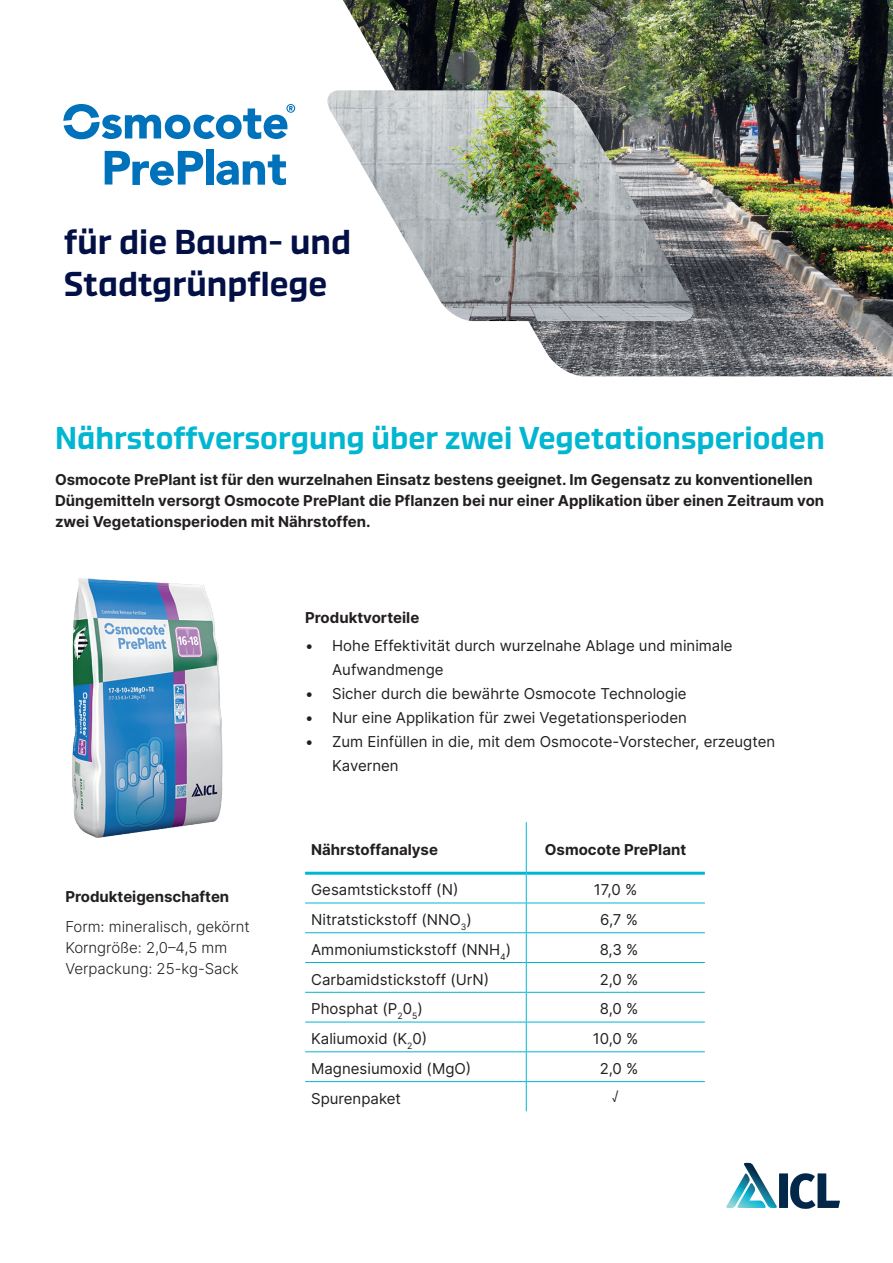
<style>
.page{position:relative;width:893px;height:1263px;background:#fff}
.page>*{position:absolute;margin:0;border:0;box-sizing:border-box;transform-origin:0 0}
.t1{font:500 34.5px/41.4px "Demo";color:#031046}
.t2{font:500 31.5px "Demo";color:#00b6d1}
.t3{font:15px/24px "Inter";color:#231f20}
.t4{font:700 15px/21px "Inter";color:#231f20}
.t5{font:300 15px/21px "Inter";color:#231f20}
.t6{font:15px "Agency FB";color:#231f20}
</style>
<div class="page">
<img style="left:343px;top:0;width:550px;height:376px">
<img style="left:327px;top:90px;width:366px;height:231px">
<svg style="left:63px;top:104px;width:232px;height:35px"></svg>
<div style="left:206px;top:149px;width:8px;height:35px;background:#0071bb"></div>
<svg style="left:105px;top:151px;width:98px;height:34px"></svg>
<svg style="left:216px;top:155px;width:70px;height:30px"></svg>
<hr style="left:526px;top:822px;width:1px;height:50px;background:#00b6d1">
<hr style="left:305px;top:902px;width:221px;height:1px;background:#00b6d1">
<hr style="left:526px;top:902px;width:179px;height:1px;background:#00b6d1">
<hr style="left:305px;top:932px;width:221px;height:1px;background:#00b6d1">
<hr style="left:526px;top:932px;width:179px;height:1px;background:#00b6d1">
<hr style="left:305px;top:872px;width:221px;height:3px;background:#00b6d1">
<hr style="left:526px;top:872px;width:179px;height:3px;background:#00b6d1">
<hr style="left:305px;top:962px;width:221px;height:1px;background:#00b6d1">
<hr style="left:526px;top:962px;width:179px;height:1px;background:#00b6d1">
<hr style="left:305px;top:992px;width:221px;height:1px;background:#00b6d1">
<hr style="left:526px;top:992px;width:179px;height:1px;background:#00b6d1">
<hr style="left:305px;top:1022px;width:221px;height:1px;background:#00b6d1">
<hr style="left:526px;top:1022px;width:179px;height:1px;background:#00b6d1">
<hr style="left:305px;top:1051px;width:221px;height:1px;background:#00b6d1">
<hr style="left:526px;top:1051px;width:179px;height:1px;background:#00b6d1">
<hr style="left:305px;top:1081px;width:221px;height:1px;background:#00b6d1">
<hr style="left:526px;top:1081px;width:179px;height:1px;background:#00b6d1">
<svg style="left:526px;top:875px;width:1px;height:236px"></svg>
<svg style="left:726px;top:1163px;width:114px;height:46px"></svg>
<img style="left:72px;top:578px;width:151px;height:260px">
<h1 class="t1" style="left:64px;top:222px;width:288px">für die Baum- und<br>Stadtgrünpflege</h1>
<h2 class="t2" style="left:55px;top:418px;width:771px">Nährstoffversorgung über zwei Vegetationsperioden</h2>
<p class="t4" style="left:55px;top:469px;width:771px">Osmocote PrePlant ist für den wurzelnahen Einsatz bestens geeignet. Im Gegensatz zu konventionellen<br>Düngemitteln versorgt Osmocote PrePlant die Pflanzen bei nur einer Applikation über einen Zeitraum von zwei Vegetationsperioden mit Nährstoffen.</p>
<p class="t4" style="left:65px;top:886px;width:165px">Produkteigenschaften</p>
<p class="t5" style="left:65px;top:916px;width:186px">Form: mineralisch, gekörnt<br>Korngröße: 2,0–4,5 mm<br>Verpackung: 25-kg-Sack</p>
<p class="t4" style="left:305px;top:606px;width:116px">Produktvorteile</p>
<p class="t3" style="left:332px;top:633px;width:402px;text-indent:-27px">• Hohe Effektivität durch wurzelnahe Ablage und minimale<br>Aufwandmenge</p>
<p class="t3" style="left:305px;top:681px;width:383px">• Sicher durch die bewährte Osmocote Technologie</p>
<p class="t3" style="left:305px;top:705px;width:383px">• Nur eine Applikation für zwei Vegetationsperioden</p>
<p class="t3" style="left:332px;top:729px;width:445px;text-indent:-27px">• Zum Einfüllen in die, mit dem Osmocote-Vorstecher, erzeugten<br>Kavernen</p>
<p class="t4" style="left:311px;top:839px;width:128px">Nährstoffanalyse</p>
<p class="t4" style="left:545px;top:839px;width:143px">Osmocote PrePlant</p>
<p class="t3" style="left:311px;top:877px;width:149px">Gesamtstickstoff (N)</p>
<p class="t3" style="left:594px;top:877px;width:45px">17,0 %</p>
<p class="t3" style="left:311px;top:907px;width:162px">Nitratstickstoff (NNO<sub>3</sub>)</p>
<p class="t3" style="left:600px;top:907px;width:39px">6,7 %</p>
<p class="t3" style="left:311px;top:937px;width:202px">Ammoniumstickstoff (NNH<sub>4</sub>)</p>
<p class="t3" style="left:600px;top:937px;width:40px">8,3 %</p>
<p class="t3" style="left:311px;top:967px;width:180px">Carbamidstickstoff (UrN)</p>
<p class="t3" style="left:600px;top:967px;width:40px">2,0 %</p>
<p class="t3" style="left:311px;top:997px;width:113px">Phosphat (P<sub>2</sub>0<sub>5</sub>)</p>
<p class="t3" style="left:600px;top:997px;width:40px">8,0 %</p>
<p class="t3" style="left:311px;top:1026px;width:118px">Kaliumoxid (K<sub>2</sub>0)</p>
<p class="t3" style="left:593px;top:1026px;width:47px">10,0 %</p>
<p class="t3" style="left:311px;top:1056px;width:162px">Magnesiumoxid (MgO)</p>
<p class="t3" style="left:600px;top:1056px;width:40px">2,0 %</p>
<p class="t3" style="left:311px;top:1086px;width:91px">Spurenpaket</p>
<p class="t6" style="left:612px;top:1087px;width:8px">√</p>
</div>
